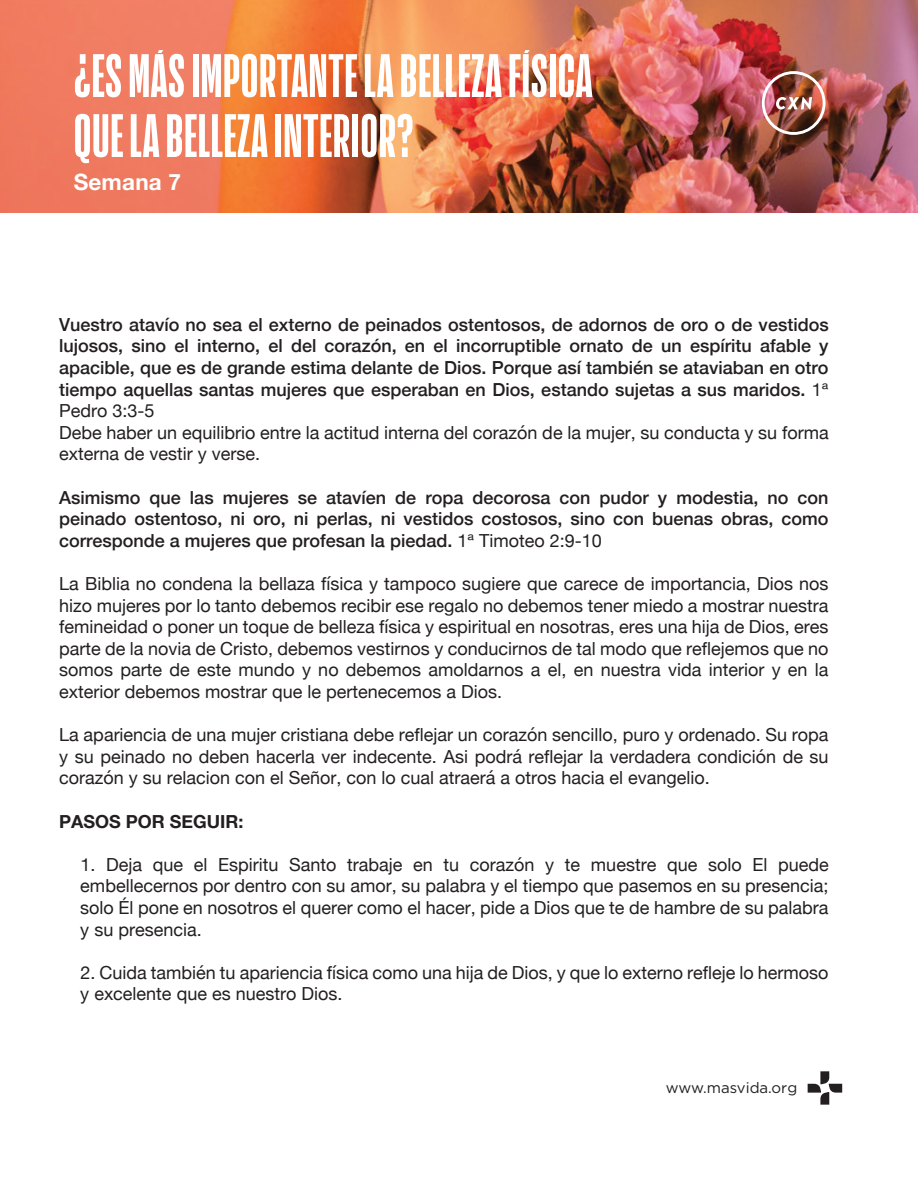
<style>
.page{position:relative;width:918px;height:1188px;background:#fff}
.page>*{position:absolute;margin:0;border:0;box-sizing:border-box;transform-origin:0 0}
.t1{font:60px/60px "Action Condensed Bold Grade 2";letter-spacing:.01em;color:#fff}
.t2{font:700 22.5px "Helvetica Neue";letter-spacing:.01em;color:#fff}
.t3{font:18px/21.6px "Helvetica Neue";color:#231f20;text-align:justify}
.t4{font:500 18px/21.6px "Helvetica Neue";color:#231f20}
.t5{font:700 18px "Helvetica Neue";color:#231f20}
.t6{font:15px "Gotham";color:#231f20}
.s1{font-weight:400}
</style>
<div class="page">
<img style="left:0;top:0;width:918px;height:212px">
<img style="left:762px;top:71px;width:64px;height:64px">
<svg style="left:808px;top:1071px;width:34px;height:34px"></svg>
<h1 class="t1" style="left:74px;top:45px;width:520px">¿ES MÁS IMPORTANTE LA BELLEZA FÍSICA<br>QUE LA BELLEZA INTERIOR?</h1>
<p class="t2" style="left:74px;top:165px;width:109px">Semana 7</p>
<p class="t4" style="left:59px;top:312px;width:771px">Vuestro atavío no sea el externo de peinados ostentosos, de adornos de oro o de vestidos lujosos, sino el interno, el del corazón, en el incorruptible ornato de un espíritu afable y apacible, que es de grande estima delante de Dios. Porque así también se ataviaban en otro tiempo aquellas santas mujeres que esperaban en Dios, estando sujetas a sus maridos. <span class="s1">1ª Pedro 3:3-5<br>Debe haber un equilibrio entre la actitud interna del corazón de la mujer, su conducta y su forma externa de vestir y verse.</span></p>
<p class="t4" style="left:59px;top:485px;width:771px;text-align:justify">Asimismo que las mujeres se atavíen de ropa decorosa con pudor y modestia, no con peinado ostentoso, ni oro, ni perlas, ni vestidos costosos, sino con buenas obras, como corresponde a mujeres que profesan la piedad. <span class="s1">1ª Timoteo 2:9-10</span></p>
<p class="t3" style="left:59px;top:574px;width:771px">La Biblia no condena la bellaza física y tampoco sugiere que carece de importancia, Dios nos hizo mujeres por lo tanto debemos recibir ese regalo no debemos tener miedo a mostrar nuestra femineidad o poner un toque de belleza física y espiritual en nosotras, eres una hija de Dios, eres parte de la novia de Cristo, debemos vestirnos y conducirnos de tal modo que reflejemos que no somos parte de este mundo y no debemos amoldarnos a el, en nuestra vida interior y en la exterior debemos mostrar que le pertenecemos a Dios.</p>
<p class="t3" style="left:59px;top:725px;width:771px">La apariencia de una mujer cristiana debe reflejar un corazón sencillo, puro y ordenado. Su ropa y su peinado no deben hacerla ver indecente. Asi podrá reflejar la verdadera condición de su corazón y su relacion con el Señor, con lo cual atraerá a otros hacia el evangelio.</p>
<p class="t5" style="left:59px;top:807px;width:186px">PASOS POR SEGUIR:</p>
<p class="t3" style="left:80px;top:855px;width:750px">1. Deja que el Espiritu Santo trabaje en tu corazón y te muestre que solo El puede embellecernos por dentro con su amor, su palabra y el tiempo que pasemos en su presencia; solo Él pone en nosotros el querer como el hacer, pide a Dios que te de hambre de su palabra y su presencia.</p>
<p class="t3" style="left:80px;top:963px;width:750px">2. Cuida también tu apariencia física como una hija de Dios, y que lo externo refleje lo hermoso y excelente que es nuestro Dios.</p>
<p class="t6" style="left:666px;top:1078px;width:133px">www.masvida.org</p>
</div>
